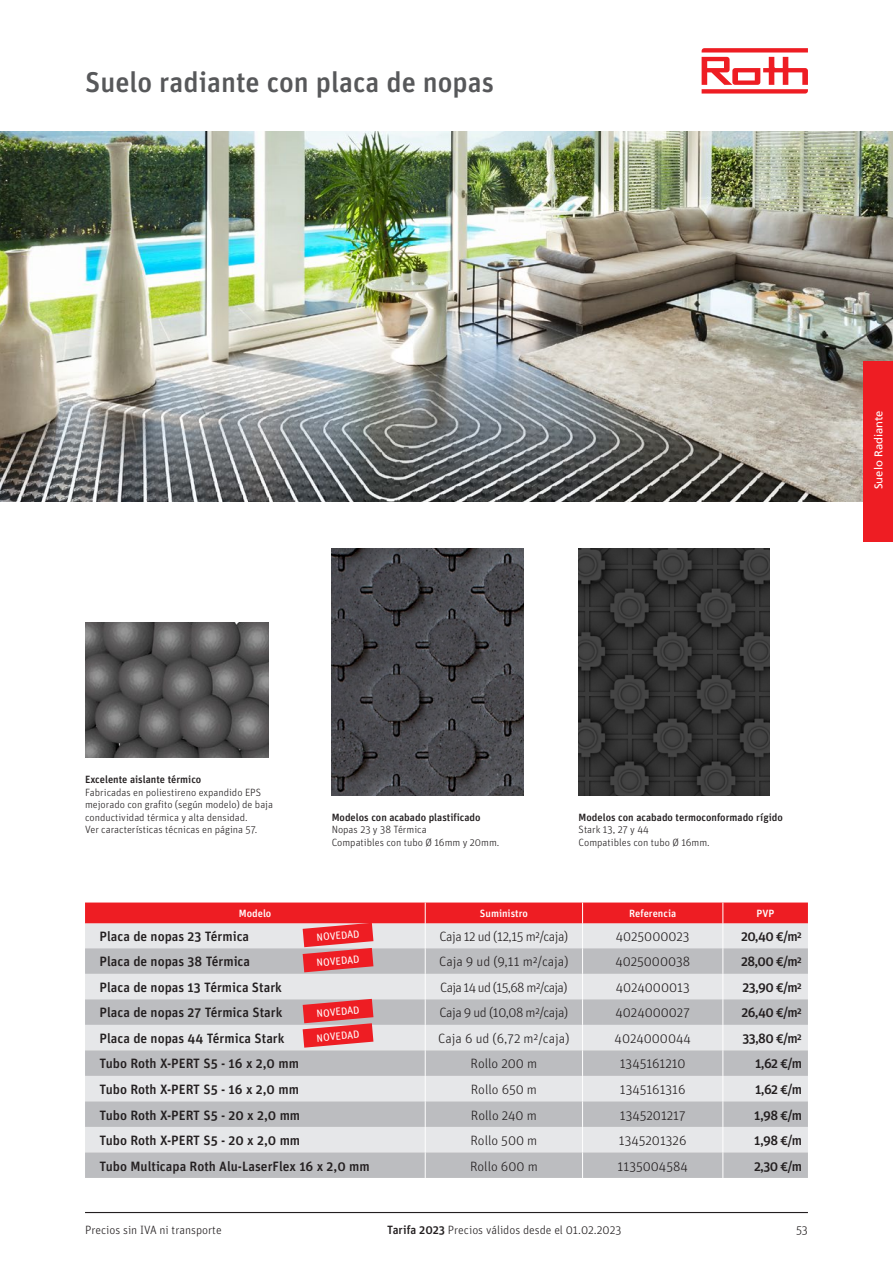
<style>
.page{position:relative;width:893px;height:1263px;background:#fff}
.page>*{position:absolute;margin:0;border:0;box-sizing:border-box;transform-origin:0 0}
.t1{font:500 28.5px "Unit OT";color:#57585a}
.t2{font:500 13.5px "Unit OT";color:#231f20}
.t3{font:300 13.5px "Unit OT";color:#231f20}
.t4{font:300 13.5px "Unit OT";letter-spacing:-.035em;color:#231f20}
.t5{font:300 13.5px "Unit OT";letter-spacing:-.05em;color:#231f20}
.t6{font:300 12px "Unit OT";color:#231f20}
.t7{font:11.25px "Frutiger LT Std";color:#fff}
.t8{font:300 10.5px/12.6px "Unit OT";color:#231f20}
.t9{font:500 10.5px "Unit OT";color:#231f20}
.t10{font:500 10.5px "Unit OT";color:#fff}
.t11{font:10.5px "Unit OT";color:#fff}
.s1{font-weight:500}
</style>
<div class="page">
<img style="left:0;top:132px;width:893px;height:370px">
<img style="left:85px;top:622px;width:183px;height:136px">
<img style="left:578px;top:549px;width:192px;height:246px">
<img style="left:332px;top:549px;width:191px;height:246px">
<svg style="left:85px;top:902px;width:723px;height:276px;background:#d4c0c3"></svg>
<svg style="left:702px;top:48px;width:106px;height:46px"></svg>
<hr style="left:85px;top:1212px;width:723px;height:1px;background:#231f20">
<div style="left:863px;top:361px;width:30px;height:180px;background:#ee1d23"></div>
<h1 class="t1" style="left:85px;top:64px;width:410px">Suelo radiante con placa de nopas</h1>
<p class="t7" style="left:872px;top:489px;width:80px;rotate:-90deg">Suelo Radiante</p>
<p class="t9" style="left:85px;top:772px;width:118px">Excelente aislante térmico</p>
<p class="t8" style="left:85px;top:786px;width:190px">Fabricadas en poliestireno expandido EPS mejorado con grafito (según modelo) de baja conductividad térmica y alta densidad.<br>Ver características técnicas en página 57.</p>
<p class="t9" style="left:332px;top:810px;width:150px">Modelos con acabado plastificado</p>
<p class="t8" style="left:332px;top:823px;width:169px">Nopas 23 y 38 Térmica<br>Compatibles con tubo Ø 16mm y 20mm.</p>
<p class="t9" style="left:579px;top:810px;width:206px">Modelos con acabado termoconformado rígido</p>
<p class="t8" style="left:579px;top:823px;width:133px">Stark 13, 27 y 44<br>Compatibles con tubo Ø 16mm.</p>
<p class="t10" style="left:239px;top:907px;width:34px">Modelo</p>
<p class="t10" style="left:480px;top:907px;width:50px">Suministro</p>
<p class="t10" style="left:629px;top:907px;width:48px">Referencia</p>
<p class="t10" style="left:756px;top:907px;width:19px">PVP</p>
<p class="t2" style="left:100px;top:927px;width:151px">Placa de nopas 23 Térmica</p>
<p class="t4" style="left:439px;top:928px;width:130px">Caja 12 ud (12,15 m²/caja)</p>
<p class="t3" style="left:616px;top:928px;width:75px">4025000023</p>
<p class="t2" style="left:741px;top:927px;width:62px">20,40 €/m²</p>
<p class="t2" style="left:100px;top:953px;width:152px">Placa de nopas 38 Térmica</p>
<p class="t3" style="left:439px;top:954px;width:131px">Caja 9 ud (9,11 m²/caja)</p>
<p class="t3" style="left:615px;top:954px;width:76px">4025000038</p>
<p class="t2" style="left:741px;top:953px;width:62px">28,00 €/m²</p>
<p class="t2" style="left:100px;top:978px;width:184px">Placa de nopas 13 Térmica Stark</p>
<p class="t5" style="left:440px;top:979px;width:129px">Caja 14 ud (15,68 m²/caja)</p>
<p class="t3" style="left:616px;top:979px;width:76px">4024000013</p>
<p class="t2" style="left:742px;top:978px;width:61px">23,90 €/m²</p>
<p class="t2" style="left:100px;top:1004px;width:184px">Placa de nopas 27 Térmica Stark</p>
<p class="t4" style="left:439px;top:1005px;width:130px">Caja 9 ud (10,08 m²/caja)</p>
<p class="t3" style="left:616px;top:1005px;width:76px">4024000027</p>
<p class="t2" style="left:741px;top:1004px;width:62px">26,40 €/m²</p>
<p class="t2" style="left:100px;top:1029px;width:186px">Placa de nopas 44 Térmica Stark</p>
<p class="t3" style="left:438px;top:1030px;width:133px">Caja 6 ud (6,72 m²/caja)</p>
<p class="t3" style="left:615px;top:1030px;width:78px">4024000044</p>
<p class="t2" style="left:743px;top:1029px;width:61px">33,80 €/m²</p>
<p class="t2" style="left:100px;top:1055px;width:201px">Tubo Roth X-PERT S5 - 16 x 2,0 mm</p>
<p class="t3" style="left:471px;top:1056px;width:68px">Rollo 200 m</p>
<p class="t3" style="left:620px;top:1056px;width:67px">1345161210</p>
<p class="t2" style="left:755px;top:1055px;width:48px">1,62 €/m</p>
<p class="t2" style="left:100px;top:1081px;width:201px">Tubo Roth X-PERT S5 - 16 x 2,0 mm</p>
<p class="t3" style="left:471px;top:1081px;width:68px">Rollo 650 m</p>
<p class="t3" style="left:620px;top:1081px;width:67px">1345161316</p>
<p class="t2" style="left:755px;top:1081px;width:48px">1,62 €/m</p>
<p class="t2" style="left:100px;top:1106px;width:202px">Tubo Roth X-PERT S5 - 20 x 2,0 mm</p>
<p class="t3" style="left:471px;top:1107px;width:67px">Rollo 240 m</p>
<p class="t3" style="left:620px;top:1107px;width:67px">1345201217</p>
<p class="t2" style="left:754px;top:1106px;width:49px">1,98 €/m</p>
<p class="t2" style="left:100px;top:1132px;width:202px">Tubo Roth X-PERT S5 - 20 x 2,0 mm</p>
<p class="t3" style="left:470px;top:1132px;width:68px">Rollo 500 m</p>
<p class="t3" style="left:619px;top:1132px;width:69px">1345201326</p>
<p class="t2" style="left:754px;top:1132px;width:49px">1,98 €/m</p>
<p class="t2" style="left:100px;top:1157px;width:272px">Tubo Multicapa Roth Alu-LaserFlex 16 x 2,0 mm</p>
<p class="t3" style="left:470px;top:1158px;width:69px">Rollo 600 m</p>
<p class="t3" style="left:618px;top:1158px;width:72px">1135004584</p>
<p class="t2" style="left:754px;top:1157px;width:49px">2,30 €/m</p>
<p class="t11" style="left:316px;top:931px;width:45px;rotate:-5deg">NOVEDAD</p>
<p class="t11" style="left:316px;top:956px;width:45px;rotate:-5deg">NOVEDAD</p>
<p class="t11" style="left:316px;top:1007px;width:45px;rotate:-5deg">NOVEDAD</p>
<p class="t11" style="left:316px;top:1031px;width:45px;rotate:-5deg">NOVEDAD</p>
<p class="t6" style="left:85px;top:1223px;width:138px">Precios sin IVA ni transporte</p>
<p class="t6" style="left:387px;top:1223px;width:236px"><span class="s1">Tarifa 2023</span> Precios válidos desde el 01.02.2023</p>
<p class="t6" style="left:796px;top:1223px;width:13px">53</p>
</div>
